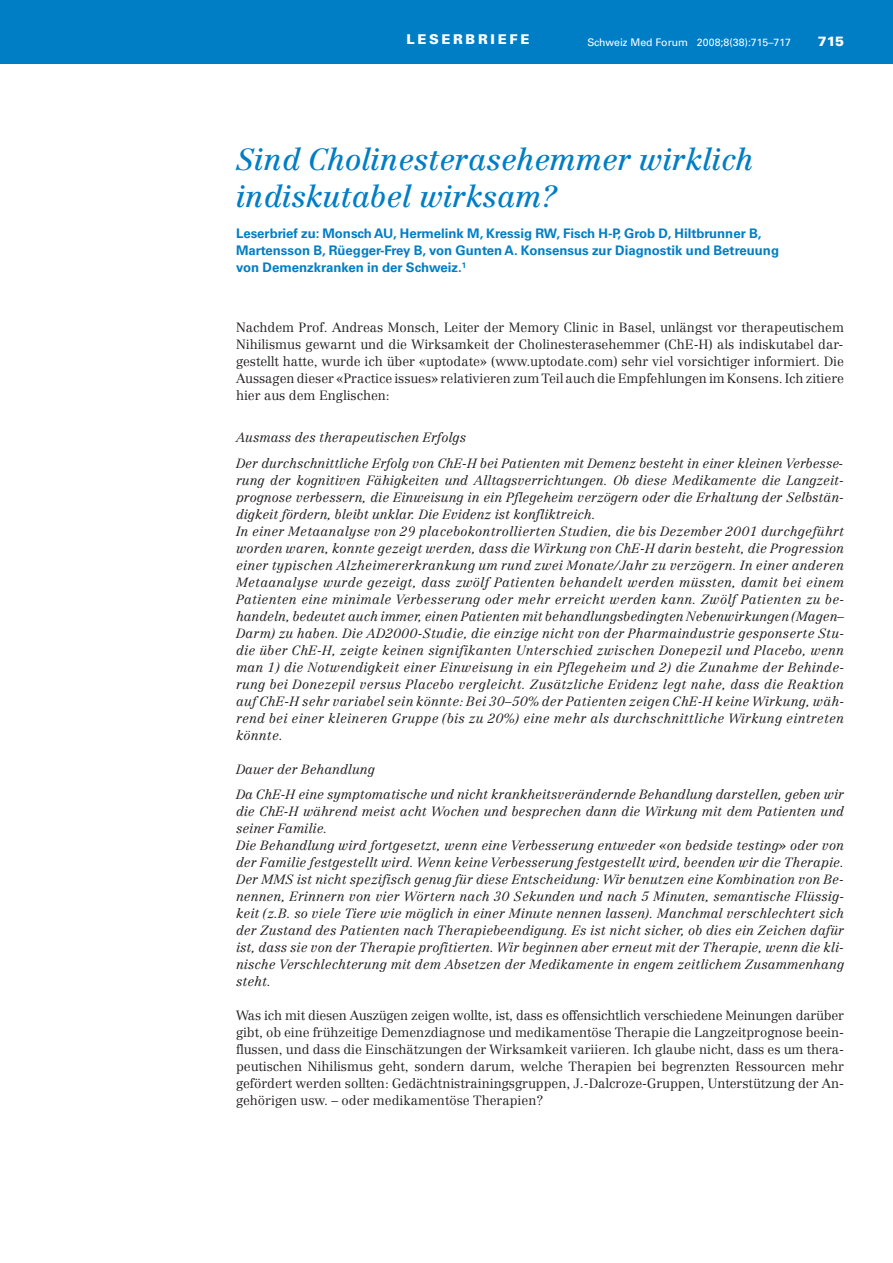
<style>
.page{position:relative;width:893px;height:1263px;background:#fff}
.page>*{position:absolute;margin:0;border:0;box-sizing:border-box;transform-origin:0 0}
.t1{font:italic 30px/37.5px "Centennial";color:#007ec5}
.t2{font:900 13.5px "Univers LT Std";letter-spacing:.2em;color:#fff}
.t3{font:italic 300 13.2px/17px "Centennial";letter-spacing:.005em;color:#231f20}
.t4{font:300 13.2px/17px "Centennial";color:#231f20;text-align:justify}
.t5{font:700 13.2px/17px "Univers LT Std";color:#007ec5}
.t6{font:10.5px "Univers LT Std";color:#fff}
</style>
<div class="page">
<div style="left:0;top:0;width:893px;height:64px;background:#007ec5"></div>
<p class="t2" style="left:406px;top:31px;width:125px">LESERBRIEFE</p>
<p class="t6" style="left:587px;top:36px;width:205px">Schweiz Med Forum 2008;8(38):715–717</p>
<p class="t2" style="left:818px;top:33px;width:28px">715</p>
<h1 class="t1" style="left:236px;top:143px;width:519px">Sind Cholinesterasehemmer wirklich indiskutabel wirksam?</h1>
<p class="t5" style="left:236px;top:226px;width:545px">Leserbrief zu: Monsch AU, Hermelink M, Kressig RW, Fisch H-P, Grob D, Hiltbrunner B,<br>Martensson B, Rüegger-Frey B, von Gunten A. Konsensus zur Diagnostik und Betreuung von Demenzkranken in der Schweiz.<sup>1</sup></p>
<p class="t4" style="left:236px;top:320px;width:610px">Nachdem Prof. Andreas Monsch, Leiter der Memory Clinic in Basel, unlängst vor therapeutischem Nihilismus gewarnt und die Wirksamkeit der Cholinesterasehemmer (ChE-H) als indiskutabel dar&shy;gestellt hatte, wurde ich über «uptodate» (www.uptodate.com) sehr viel vorsichtiger informiert. Die Aussagen dieser «Practice issues» relativieren zum Teil auch die Empfehlungen im Konsens. Ich zitiere hier aus dem Englischen:</p>
<p class="t3" style="left:236px;top:426px;width:609px;line-height:25.5px">Ausmass des therapeutischen Erfolgs<br>Der durchschnittliche Erfolg von ChE-H bei Patienten mit Demenz besteht in einer kleinen Verbesse-</p>
<p class="t3" style="left:236px;top:473px;width:610px">rung der kognitiven Fähigkeiten und Alltagsverrichtungen. Ob diese Medikamente die Langzeit - prognose verbessern, die Einweisung in ein Pflegeheim verzögern oder die Erhaltung der Selbstän&shy;digkeit fördern, bleibt unklar. Die Evidenz ist konfliktreich.<br>In einer Metaanalyse von 29 placebokontrollierten Studien, die bis Dezember 2001 durchgeführt worden waren, konnte gezeigt werden, dass die Wirkung von ChE-H darin besteht, die Progression einer typischen Alzheimererkrankung um rund zwei Monate/Jahr zu verzögern. In einer anderen Metaanalyse wurde gezeigt, dass zwölf Patienten behandelt werden müssten, damit bei einem Patienten eine minimale Verbesserung oder mehr erreicht werden kann. Zwölf Patienten zu be&shy;handeln, bedeutet auch immer, einen Patienten mit behandlungsbedingten Nebenwirkungen (Magen– Darm) zu haben. Die AD2000-Studie, die einzige nicht von der Pharmaindustrie gesponserte Stu&shy;die über ChE-H, zeigte keinen signifikanten Unterschied zwischen Donepezil und Placebo, wenn man 1) die Notwendigkeit einer Einweisung in ein Pflegeheim und 2) die Zunahme der Behinde&shy;rung bei Donezepil versus Placebo vergleicht. Zusätzliche Evidenz legt nahe, dass die Reaktion auf ChE-H sehr variabel sein könnte: Bei 30–50% der Patienten zeigen ChE-H keine Wirkung, wäh&shy;rend bei einer kleineren Gruppe (bis zu 20%) eine mehr als durchschnittliche Wirkung eintreten könnte.</p>
<p class="t3" style="left:236px;top:757px;width:610px;line-height:25.5px">Dauer der Behandlung<br>Da ChE-H eine symptomatische und nicht krankheitsverändernde Behandlung darstellen, geben wir</p>
<p class="t3" style="left:236px;top:804px;width:610px">die ChE-H während meist acht Wochen und besprechen dann die Wirkung mit dem Patienten und seiner Familie.<br>Die Behandlung wird fortgesetzt, wenn eine Verbesserung entweder «on bedside testing» oder von der Familie festgestellt wird. Wenn keine Verbesserung festgestellt wird, beenden wir die Therapie.<br>Der MMS ist nicht spezifisch genug für diese Entscheidung: Wir benutzen eine Kombination von Be&shy;nennen, Erinnern von vier Wörtern nach 30 Sekunden und nach 5 Minuten, semantische Flüssig&shy;keit (z.B. so viele Tiere wie möglich in einer Minute nennen lassen). Manchmal verschlechtert sich der Zustand des Patienten nach Therapiebeendigung. Es ist nicht sicher, ob dies ein Zeichen dafür ist, dass sie von der Therapie profitierten. Wir beginnen aber erneut mit der Therapie, wenn die kli&shy;nische Verschlechterung mit dem Absetzen der Medikamente in engem zeitlichem Zusammenhang steht.</p>
<p class="t4" style="left:236px;top:1008px;width:610px">Was ich mit diesen Auszügen zeigen wollte, ist, dass es offensichtlich verschiedene Meinungen darüber gibt, ob eine frühzeitige Demenzdiagnose und medikamentöse Therapie die Langzeitprognose beein&shy;flussen, und dass die Einschätzungen der Wirksamkeit variieren. Ich glaube nicht, dass es um thera&shy;peutischen Nihilismus geht, sondern darum, welche Therapien bei begrenzten Ressourcen mehr gefördert werden sollten: Gedächtnistrainingsgruppen, J.-Dalcroze-Gruppen, Unterstützung der An&shy;gehörigen usw. – oder medikamentöse Therapien?</p>
</div>
